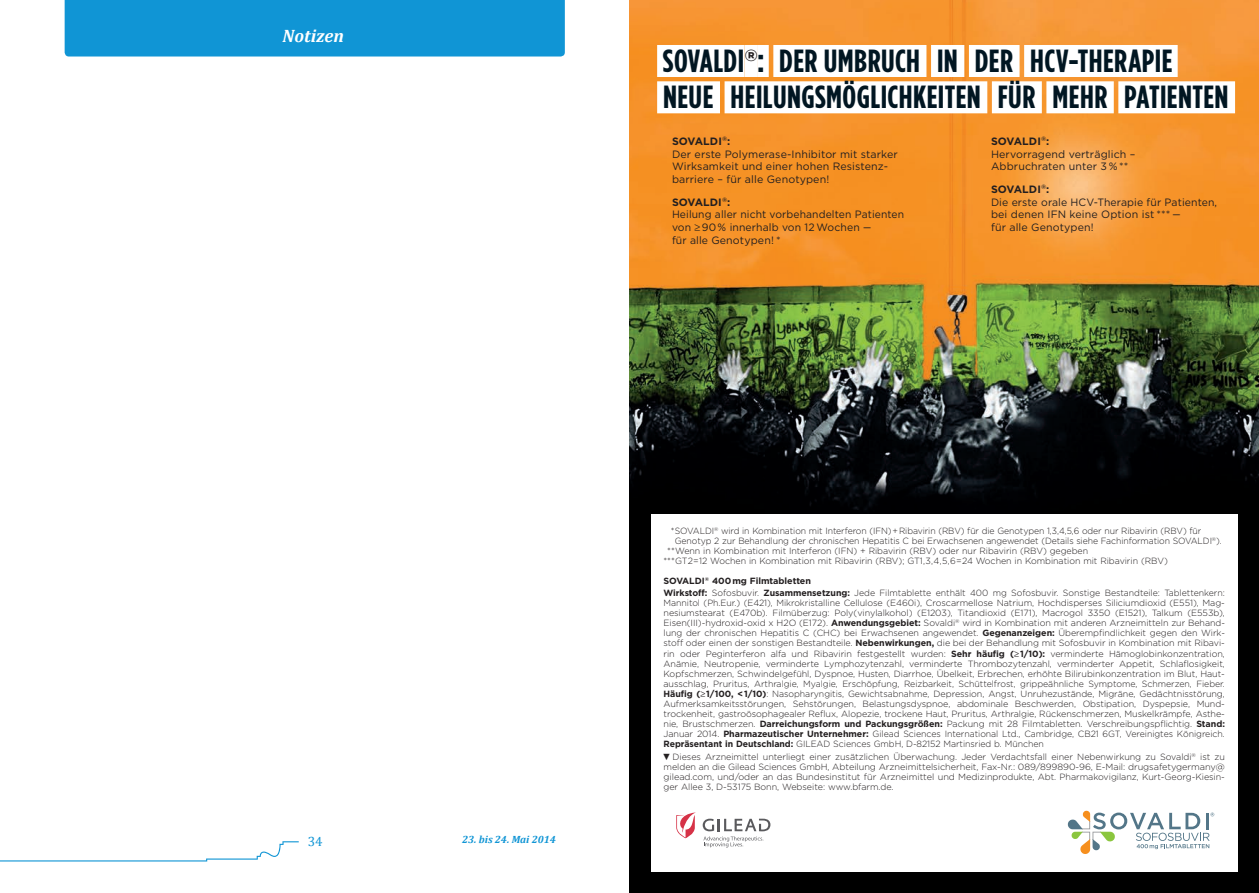
<style>
.page{position:relative;width:1259px;height:893px;background:#fff}
.page>*{position:absolute;margin:0;border:0;box-sizing:border-box;transform-origin:0 0}
.t1{font:700 condensed 31.95px/36.3px "Gotham HTF";letter-spacing:.015em;color:#011622}
.t2{font:italic 700 18px "Cambria";color:#fff}
.t3{font:13.5px "Cambria";color:#1095d5}
.t4{font:10.65px/12.8px "Gotham HTF";letter-spacing:.01em;color:#231f20}
.t5{font:700 10.65px "Gotham";letter-spacing:.01em;color:#231f20}
.t6{font:italic 700 10.5px "Cambria";color:#1095d5}
.t7{font:300 9px/10.1px "Gotham HTF";letter-spacing:-.01em;color:#231f20;text-align:justify}
.t8{font:700 9px "Gotham";letter-spacing:-.005em;color:#231f20}
.s1{font-family:"Gotham";font-weight:700}
.s2{font-family:"Times New Roman";font-weight:400}
</style>
<div class="page">
<div style="left:65px;top:0;width:500px;height:57px;background:#1095d5"></div>
<svg style="left:0;top:841px;width:299px;height:20px"></svg>
<img style="left:629px;top:0;width:630px;height:893px">
<div style="left:651px;top:514px;width:586px;height:358px;background:#fff"></div>
<svg style="left:1067px;top:811px;width:192px;height:49px"></svg>
<svg style="left:676px;top:812px;width:19px;height:26px"></svg>
<svg style="left:702px;top:819px;width:68px;height:28px"></svg>
<div style="left:657px;top:45px;width:87px;height:32px;background:#fff"></div>
<div style="left:744px;top:45px;width:13px;height:32px;background:#fff"></div>
<div style="left:757px;top:45px;width:12px;height:32px;background:#fff"></div>
<div style="left:773px;top:45px;width:153px;height:32px;background:#fff"></div>
<div style="left:931px;top:45px;width:33px;height:32px;background:#fff"></div>
<div style="left:969px;top:45px;width:50px;height:32px;background:#fff"></div>
<div style="left:1024px;top:45px;width:153px;height:32px;background:#fff"></div>
<div style="left:657px;top:81px;width:63px;height:32px;background:#fff"></div>
<div style="left:724px;top:81px;width:263px;height:32px;background:#fff"></div>
<div style="left:992px;top:81px;width:50px;height:32px;background:#fff"></div>
<div style="left:1046px;top:81px;width:67px;height:32px;background:#fff"></div>
<div style="left:1118px;top:81px;width:117px;height:32px;background:#fff"></div>
<h2 class="t2" style="left:283px;top:23px;width:63px">Notizen</h2>
<h1 class="t1" style="left:663px;top:42px;width:567px">SOVALDI<sup>®</sup>: DER UMBRUCH IN DER HCV-THERAPIE<br>NEUE HEILUNGSMÖGLICHKEITEN FÜR MEHR PATIENTEN</h1>
<p class="t5" style="left:672px;top:135px;width:60px">SOVALDI<sup>®</sup>:</p>
<p class="t4" style="left:672px;top:147px;width:227px">Der erste Polymerase-Inhibitor mit starker<br>Wirksamkeit und einer hohen Resistenz&shy;barriere – für alle Genotypen!</p>
<p class="t5" style="left:672px;top:196px;width:60px">SOVALDI<sup>®</sup>:</p>
<p class="t4" style="left:672px;top:208px;width:234px">Heilung aller nicht vorbehandelten Patienten von ≥90 % innerhalb von 12 Wochen —<br>für alle Genotypen! *</p>
<p class="t5" style="left:991px;top:135px;width:60px">SOVALDI<sup>®</sup>:</p>
<p class="t4" style="left:991px;top:147px;width:146px">Hervorragend verträglich –<br>Abbruchraten unter 3 % **</p>
<p class="t5" style="left:991px;top:183px;width:60px">SOVALDI<sup>®</sup>:</p>
<p class="t4" style="left:991px;top:195px;width:228px">Die erste orale HCV-Therapie für Patienten, bei denen IFN keine Option ist *** —<br>für alle Genotypen!</p>
<h3 class="t3" style="left:308px;top:833px;width:16px">34</h3>
<p class="t6" style="left:462px;top:832px;width:95px">23. bis 24. Mai 2014</p>
<p class="t7" style="left:671px;top:525px;width:532px">* SOVALDI<sup>®</sup> wird in Kombination mit Interferon (IFN) + Ribavirin (RBV) für die Genotypen 1,3,4,5,6 oder nur Ribavirin (RBV) für</p>
<p class="t7" style="left:675px;top:535px;width:548px">Genotyp 2 zur Behandlung der chronischen Hepatitis C bei Erwachsenen angewendet (Details siehe Fachinformation SOVALDI<sup>®</sup>).</p>
<p class="t7" style="left:667px;top:545px;width:422px">** Wenn in Kombination mit Interferon (IFN) + Ribavirin (RBV) oder nur Ribavirin (RBV) gegeben</p>
<p class="t7" style="left:663px;top:555px;width:506px">*** GT2 = 12 Wochen in Kombination mit Ribavirin (RBV); GT1 , 3 , 4 , 5 , 6 = 24 Wochen in Kombination mit Ribavirin (RBV)</p>
<p class="t8" style="left:663px;top:575px;width:149px">SOVALDI<sup>®</sup> 400mg Filmtabletten</p>
<p class="t7" style="left:663px;top:588px;width:563px"><span class="s1">Wirkstoff:</span> Sofosbuvir. <span class="s1">Zusammensetzung:</span> Jede Filmtablette enthält 400 mg Sofosbuvir. Sonstige Bestandteile: Tablettenkern:<br>Mannitol (Ph.Eur.) (E421), Mikrokristalline Cellulose (E460i), Croscarmellose Natrium, Hochdisperses Siliciumdioxid (E551), Mag&shy;nesiumstearat (E470b). Filmüberzug: Poly(vinylalkohol) (E1203), Titandioxid (E171), Macrogol 3350 (E1521), Talkum (E553b), Eisen(III)-hydroxid-oxid x H2O (E172). <span class="s1">Anwendungsgebiet:</span> Sovaldi<sup>®</sup> wird in Kombination mit anderen Arzneimitteln zur Behand&shy;lung der chronischen Hepatitis C (CHC) bei Erwachsenen angewendet. <span class="s1">Gegenanzeigen:</span> Überempfindlichkeit gegen den Wirk&shy;stoff oder einen der sonstigen Bestandteile. <span class="s1">Nebenwirkungen,</span> die bei der Behandlung mit Sofosbuvir in Kombination mit Ribavi&shy;rin oder Peginterferon alfa und Ribavirin festgestellt wurden: <span class="s1">Sehr häufig (</span>≥<span class="s1">1/10):</span> verminderte Hämoglobinkonzentration, Anämie, Neutropenie, verminderte Lymphozytenzahl, verminderte Thrombozytenzahl, verminderter Appetit, Schlaflosigkeit, Kopfschmerzen, Schwindelgefühl, Dyspnoe, Husten, Diarrhoe, Übelkeit, Erbrechen, erhöhte Bilirubinkonzentration im Blut, Haut&shy;ausschlag, Pruritus, Arthralgie, Myalgie, Erschöpfung, Reizbarkeit, Schüttelfrost, grippeähnliche Symptome, Schmerzen, Fieber.<br><span class="s1">Häufig (</span>≥<span class="s1">1/100, &lt;1/10)</span>: Nasopharyngitis, Gewichtsabnahme, Depression, Angst, Unruhezustände, Migräne, Gedächtnisstörung, Aufmerksamkeitsstörungen, Sehstörungen, Belastungsdyspnoe, abdominale Beschwerden, Obstipation, Dyspepsie, Mund&shy;trockenheit, gastroösophagealer Reflux, Alopezie, trockene Haut, Pruritus, Arthralgie, Rückenschmerzen, Muskelkrämpfe, Asthe&shy;nie, Brustschmerzen. <span class="s1">Darreichungsform und Packungsgrößen:</span> Packung mit 28 Filmtabletten. Verschreibungspflichtig. <span class="s1">Stand:<br></span>Januar 2014. <span class="s1">Pharmazeutischer Unternehmer:</span> Gilead Sciences International Ltd., Cambridge, CB21 6GT, Vereinigtes Königreich.<br><span class="s1">Repräsentant in Deutschland:</span> GILEAD Sciences GmbH, D-82152 Martinsried b. München</p>
<p class="t7" style="left:662px;top:751px;width:564px"><span class="s2">▼</span> Dieses Arzneimittel unterliegt einer zusätzlichen Überwachung. Jeder Verdachtsfall einer Nebenwirkung zu Sovaldi<sup>®</sup> ist zu melden an die Gilead Sciences GmbH, Abteilung Arzneimittelsicherheit, Fax-Nr.: 089/899890-96, E-Mail: drugsafetygermany@ gilead.com, und/oder an das Bundesinstitut für Arzneimittel und Medizinprodukte, Abt. Pharmakovigilanz, Kurt-Georg-Kiesin&shy;ger Allee 3, D-53175 Bonn, Webseite: www.bfarm.de.</p>
</div>
